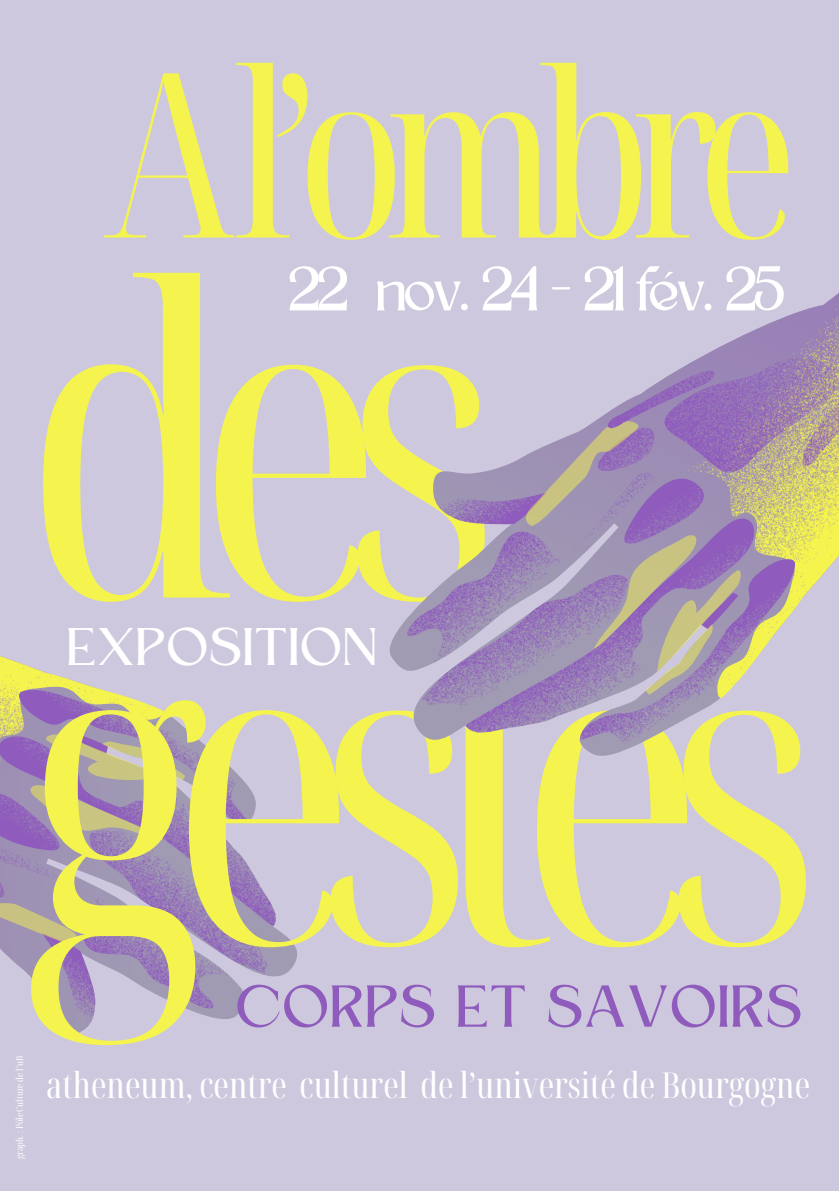
<style>
.page{position:relative;width:839px;height:1191px;background:#fff}
.page>*{position:absolute;margin:0;border:0;box-sizing:border-box;transform-origin:0 0}
.t1{font:extra-condensed 427.2px/345.4px "Noto Serif Display";letter-spacing:-.09em;color:#f5f44f}
.t2{font:extra-condensed 230px "Noto Serif Display";letter-spacing:-.09em;color:#f5f44f}
.t3{font:59px "Kingred Serif";letter-spacing:-.09em;color:#fff}
.t4{font:55px "Kingred Serif";color:#8f5bbd}
.t5{font:49.4px "Kingred Serif";color:#fff}
.t6{font:extra-condensed 35.8px "Noto Serif Display";color:#fff}
.t7{font:extra-condensed 9.8px "Noto Serif Display";color:#fff}
</style>
<div class="page">
<div style="left:0;top:0;width:838px;height:1191px;background:#cdc8dd"></div>
<svg style="left:53px;top:1013px;width:41px;height:23px"></svg>
<svg style="left:245px;top:927px;width:52px;height:50px;fill:#a09ab3"></svg>
<svg style="left:15px;top:927px;width:230px;height:86px"></svg>
<svg style="left:5px;top:664px;width:128px;height:35px"></svg>
<svg style="left:0;top:699px;width:193px;height:264px;background:#a793b1"></svg>
<svg style="left:0;top:666px;width:25px;height:55px"></svg>
<svg style="left:0;top:721px;width:276px;height:206px"></svg>
<svg style="left:413px;top:694px;width:52px;height:46px;fill:#a09ab3"></svg>
<svg style="left:402px;top:470px;width:87px;height:224px"></svg>
<svg style="left:787px;top:546px;width:31px;height:73px;fill:#f2f151"></svg>
<svg style="left:489px;top:414px;width:298px;height:225px"></svg>
<svg style="left:605px;top:294px;width:233px;height:252px"></svg>
<svg style="left:465px;top:473px;width:306px;height:283px"></svg>
<h2 class="t2" style="left:104px;top:-8px;width:694px">Al’ombre</h2>
<p class="t1" style="left:25px;top:259px;width:795px">des gestes</p>
<h1 class="t3" style="left:289px;top:266px;width:500px">22 nov. 24 - 21 fév. 25</h1>
<p class="t5" style="left:69px;top:628px;width:312px">EXPOSITION</p>
<h4 class="t4" style="left:237px;top:985px;width:569px">CORPS ET SAVOIRS</h4>
<p class="t7" style="left:13px;top:1159px;width:104px;rotate:-90deg">graph. : Pôle Culture de l’uB</p>
<h5 class="t6" style="left:46px;top:1060px;width:765px">atheneum, centre culturel de l’université de Bourgogne</h5>
</div>
